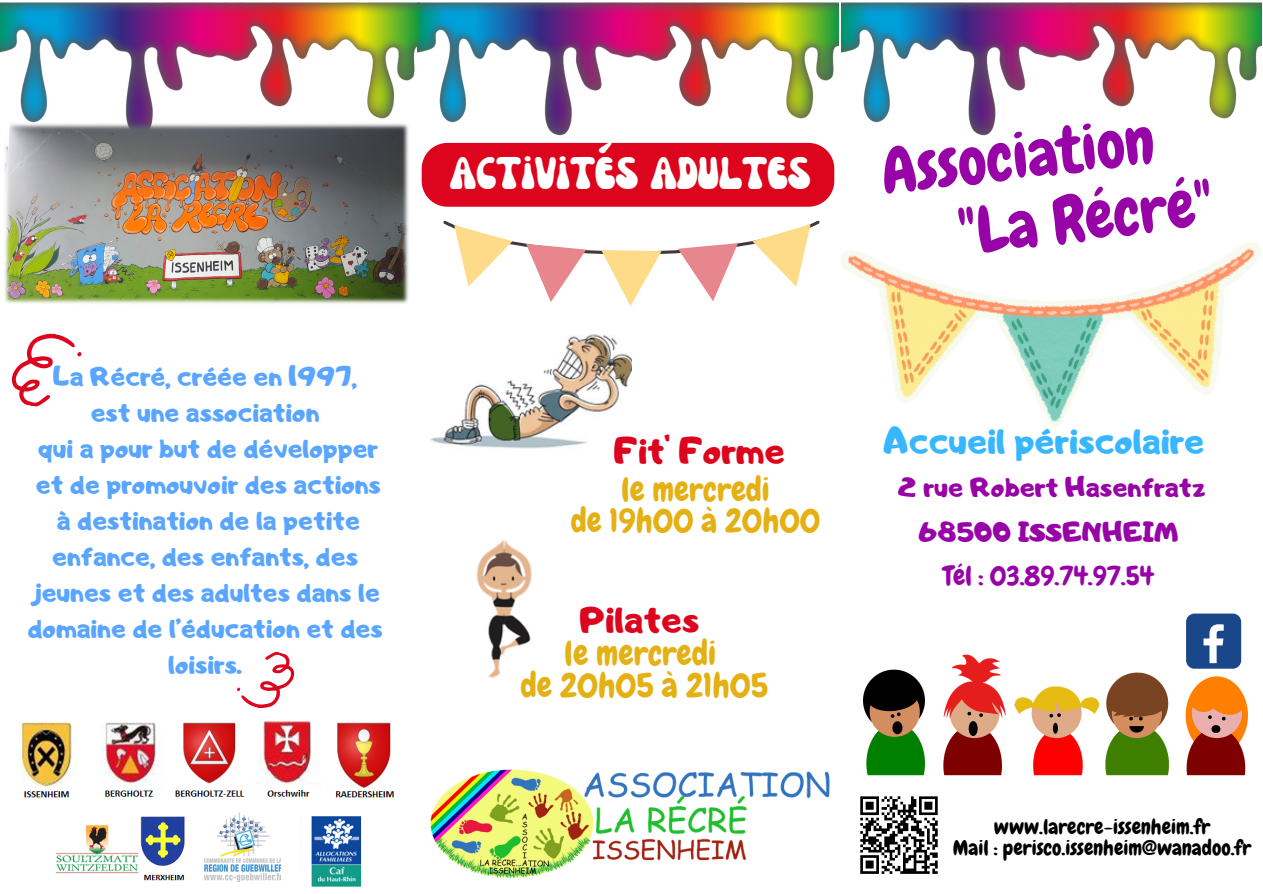
<style>
.page{position:relative;width:1263px;height:894px;background:#fff}
.page>*{position:absolute;margin:0;border:0;box-sizing:border-box;transform-origin:0 0}
.t1{font:63.75px "Chewy";color:#9803a7}
.t2{font:46.2px "Nectarine";color:#fff}
.t3{font:37.05px "Adigiana Toybox";color:#dd051d}
.t4{font:36.3px "Adigiana Toybox";color:#dd051d}
.t5{font:35.85px "Adigiana Toybox";color:#38b6ff}
.t6{font:33.9px "Chewy";color:#e5b014}
.t7{font:33.15px "Chewy";color:#e5b014}
.t8{font:27px "Adigiana Toybox";color:#9803a7}
.t9{font:27px "Chewy";color:#9803a7}
.t10{font:26.4px/36px "Adigiana Toybox";color:#59a5ff;text-align:center}
.t11{font:21px "Chewy";color:#000}
</style>
<div class="page">
<svg style="left:431px;top:201px;width:394px;height:6px;background:#df162c"></svg>
<img style="left:0;top:2px;width:838px;height:199px">
<img style="left:841px;top:242px;width:420px;height:185px">
<img style="left:430px;top:769px;width:400px;height:110px">
<img style="left:841px;top:2px;width:421px;height:134px">
<img style="left:864px;top:646px;width:383px;height:130px">
<img style="left:311px;top:816px;width:51px;height:71px">
<img style="left:17px;top:721px;width:378px;height:77px">
<img style="left:204px;top:812px;width:76px;height:70px">
<img style="left:55px;top:816px;width:130px;height:65px">
<img style="left:476px;top:540px;width:56px;height:138px">
<img style="left:430px;top:334px;width:201px;height:115px">
<img style="left:3px;top:122px;width:408px;height:182px">
<svg style="left:443px;top:221px;width:376px;height:85px"></svg>
<div style="left:1186px;top:613px;width:55px;height:55px;background:#1a4789;border-radius:8px"></div>
<svg style="left:1203px;top:624px;width:21px;height:39px"></svg>
<svg style="left:11px;top:333px;width:71px;height:74px"></svg>
<svg style="left:237px;top:651px;width:58px;height:58px"></svg>
<svg style="left:860px;top:796px;width:78px;height:78px"></svg>
<p class="t10" style="left:53px;top:358px;width:305px">La Récré, créée en 1997,</p>
<p class="t10" style="left:91px;top:394px;width:230px">est une association</p>
<p class="t10" style="left:39px;top:430px;width:341px">qui a pour but de développer</p>
<p class="t10" style="left:36px;top:466px;width:346px">et de promouvoir des actions</p>
<p class="t10" style="left:27px;top:502px;width:357px">à destination de la petite enfance, des enfants, des jeunes et des adultes dans le domaine de l’éducation et des loisirs.</p>
<p class="t2" style="left:450px;top:156px;width:362px">ACTIVITÉS ADULTES</p>
<p class="t1" style="left:876px;top:132px;width:276px;rotate:-7deg">Association</p>
<p class="t1" style="left:954px;top:193px;width:257px;rotate:-7deg">"La Récré"</p>
<p class="t4" style="left:614px;top:427px;width:172px">Fit' Forme</p>
<p class="t7" style="left:621px;top:468px;width:150px">le mercredi</p>
<p class="t7" style="left:571px;top:499px;width:251px">de 19h00 à 20h00</p>
<p class="t3" style="left:580px;top:594px;width:121px">Pilates</p>
<p class="t6" style="left:564px;top:631px;width:153px">le mercredi</p>
<p class="t6" style="left:520px;top:663px;width:249px">de 20h05 à 21h05</p>
<p class="t5" style="left:884px;top:417px;width:322px">Accueil périscolaire</p>
<p class="t8" style="left:898px;top:469px;width:309px">2 rue Robert Hasenfratz</p>
<p class="t8" style="left:919px;top:513px;width:261px">68500 ISSENHEIM</p>
<p class="t9" style="left:943px;top:558px;width:212px">Tél : 03.89.74.97.54</p>
<p class="t11" style="left:994px;top:813px;width:218px">www.larecre-issenheim.fr</p>
<p class="t11" style="left:953px;top:833px;width:300px">Mail : perisco.issenheim@wanadoo.fr</p>
</div>
